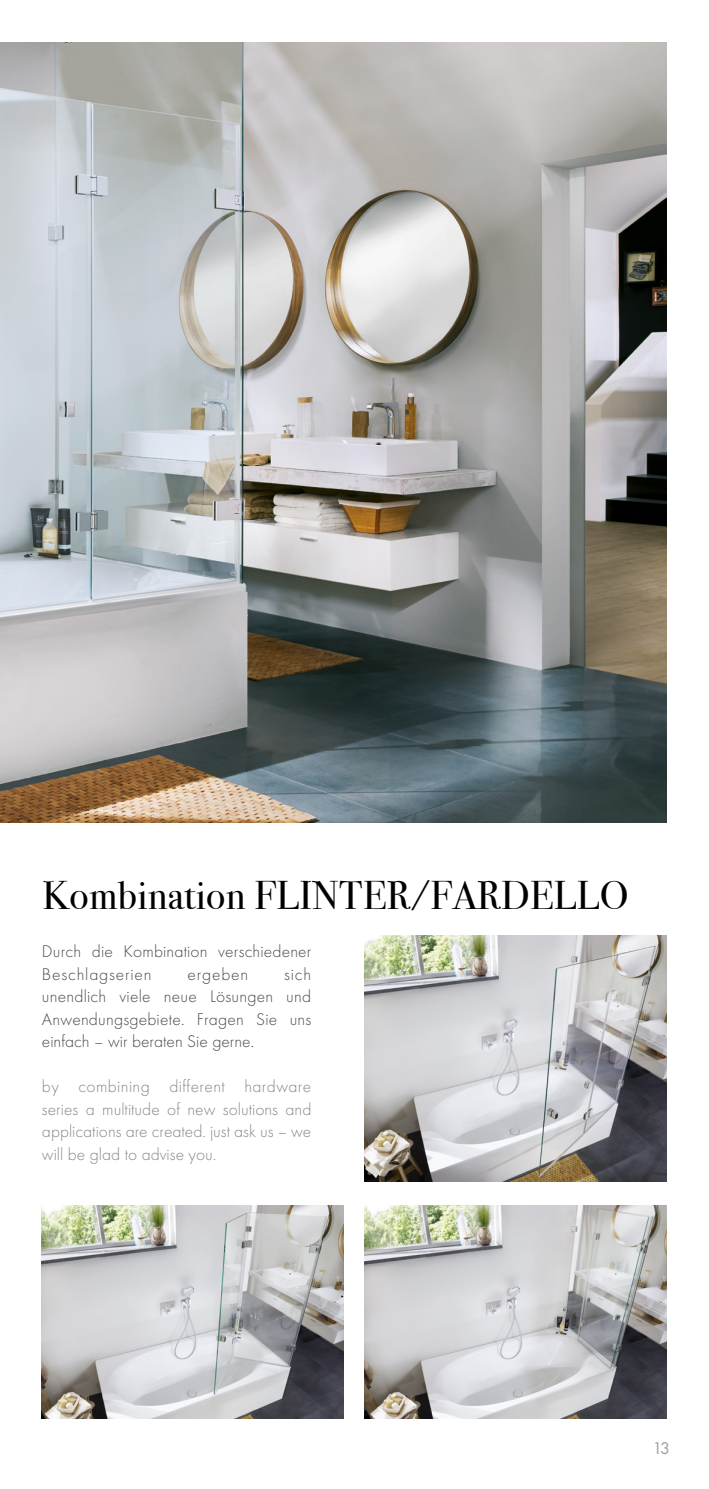
<style>
.page{position:relative;width:709px;height:1489px;background:#fff}
.page>*{position:absolute;margin:0;border:0;box-sizing:border-box;transform-origin:0 0}
.t1{font:40px "Bodoni Svty Two ITCTT";letter-spacing:.01em;color:#000}
.t2{font:300 17.5px/22.5px "Futura PT";letter-spacing:.01em;color:#4a4a49}
.t3{font:300 17.5px/22.5px "Futura PT";color:#878787;text-align:justify}
.t4{font:300 17.5px "Futura PT";letter-spacing:.05em;color:#4a4a49}
.t5{font:17.5px "Futura PT";color:#9d9d9c}
</style>
<div class="page">
<img style="left:365px;top:935px;width:301px;height:246px">
<img style="left:42px;top:1205px;width:301px;height:212px">
<img style="left:365px;top:1205px;width:301px;height:212px">
<img style="left:0;top:43px;width:666px;height:779px">
<h1 class="t1" style="left:43px;top:862px;width:587px">Kombination FLINTER/FARDELLO</h1>
<p class="t2" style="left:42px;top:940px;width:271px">Durch die Kombination verschiedener<br>Beschlagserien</p>
<p class="t2" style="left:42px;top:962px;width:271px;text-align:justify;text-indent:242px">sich unendlich viele neue Lösungen und Anwendungsgebiete. Fragen Sie uns einfach – wir beraten Sie gerne.</p>
<p class="t3" style="left:42px;top:1075px;width:271px">by combining different hardware series a multitude of new solutions and applications are created. just ask us – we will be glad to advise you.</p>
<p class="t4" style="left:187px;top:963px;width:62px">ergeben</p>
<p class="t5" style="left:652px;top:1437px;width:19px">13</p>
</div>
